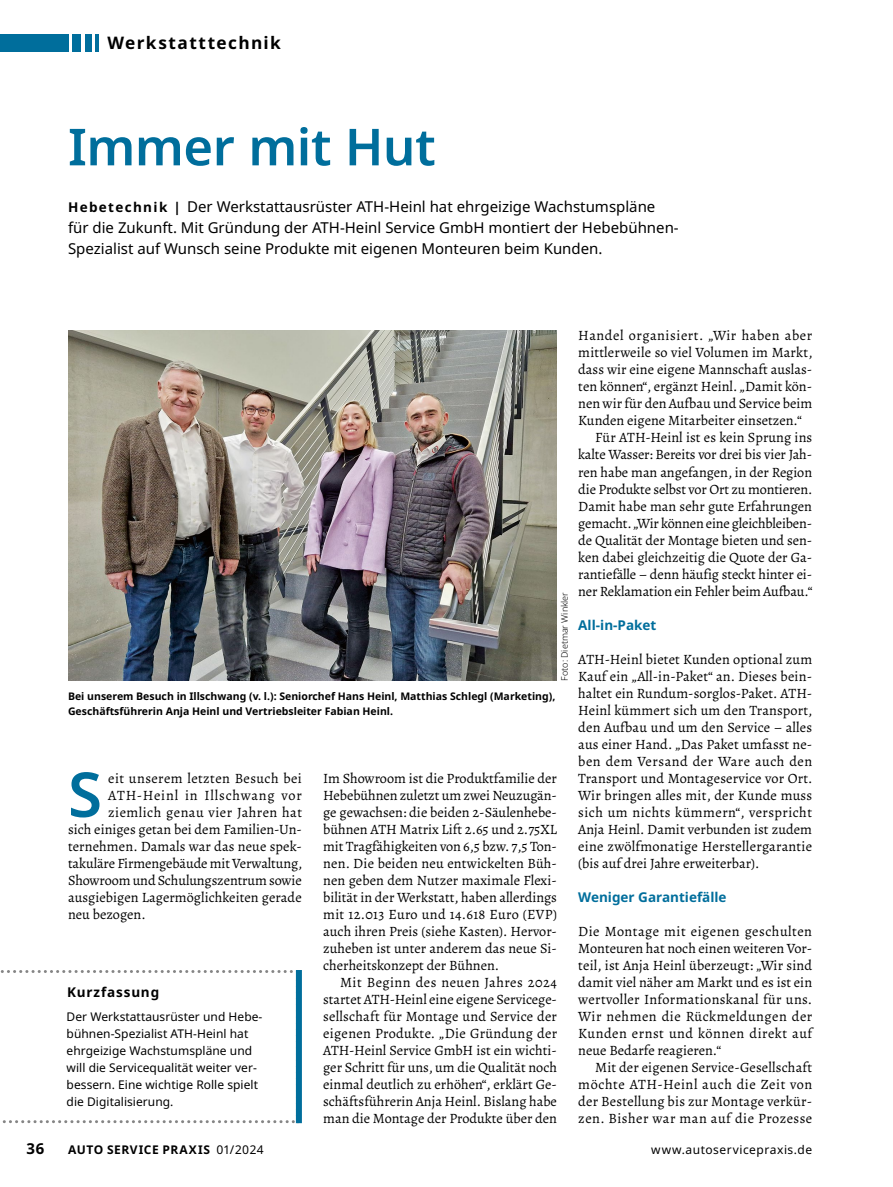
<style>
.page{position:relative;width:893px;height:1187px;background:#fff}
.page>*{position:absolute;margin:0;border:0;box-sizing:border-box;transform-origin:0 0}
.Para_GT_Initial_3Z{font:600 61.95px "Noto Sans";color:#006e9c}
.Title_34pt{font:600 51px "Noto Sans";letter-spacing:-.01em;color:#006e9c}
.t1{font:700 17.25px "Noto Sans";letter-spacing:.08em;color:#000}
.Trailer_Vorspann{font:15px/21px "Noto Sans";color:#000}
.t2{font:700 15px "Noto Sans";color:#000}
.Para_GT{font:14.25px/17px "Alegreya";color:#000;text-align:justify}
.Para_GT_Einzug{font:14.25px/17px "Alegreya";color:#000;text-align:justify}
.Para_GT_Initial_3Z-2{font:14.25px "Alegreya";letter-spacing:.005em;color:#000}
.Para_GT_Initial_3Z-3{font:14.25px "Alegreya";letter-spacing:.03em;color:#000}
.Para_GT_Initial_3Z-4{font:14.25px "Alegreya";letter-spacing:.06em;color:#000}
.SectionHeading_1_Zwiti{font:700 13.5px "Noto Sans";color:#006e9c}
.Box_Heading_Überschrift_Kurzfassung{font:700 13.5px "Noto Sans";letter-spacing:.06em;color:#000}
.Para_Box_Standard{font:12px/17px "Noto Sans";letter-spacing:.005em;color:#000}
.t3{font:700 12px "Noto Sans";letter-spacing:.05em;color:#000}
.Para_Box_Standard-2{font:12px "Noto Sans";letter-spacing:.04em;color:#000}
.Image_Caption_Biti_Schwarz{font:700 10.5px/15px "Noto Sans";color:#000}
.Image_Source_Bildquelle_links{font:300 9px "Noto Sans";color:#000}
.s1{font-weight:700;font-size:13.5px}
.s2{font-weight:400}
</style>
<div class="page">
<hr style="left:96px;top:34px;width:3px;height:17px;background:#006e9c">
<div style="left:72px;top:34px;width:9px;height:17px;background:#006e9c"></div>
<div style="left:85px;top:34px;width:6px;height:17px;background:#006e9c"></div>
<div style="left:0;top:34px;width:68px;height:17px;background:#006e9c"></div>
<svg style="left:0;top:970px;width:296px;height:153px"></svg>
<div style="left:296px;top:969px;width:6px;height:154px;background:#006e9c"></div>
<img style="left:68px;top:330px;width:489px;height:350px">
<p class="t1" style="left:107px;top:33px;width:175px">Werkstatttechnik</p>
<p class="Title_34pt" style="left:68px;top:118px;width:369px">Immer mit Hut</p>
<p class="Trailer_Vorspann" style="left:68px;top:197px;width:612px"><span class="s1">Hebetechnik |</span> Der Werkstattausrüster ATH-Heinl hat ehrgeizige Wachstumspläne für die Zukunft. Mit Gründung der ATH-Heinl Service GmbH montiert der Hebebühnen-<br>Spezialist auf Wunsch seine Produkte mit eigenen Monteuren beim Kunden.</p>
<p class="Image_Source_Bildquelle_links" style="left:559px;top:680px;width:90px;rotate:-90deg">Foto: Dietmar Winkler</p>
<p class="Image_Caption_Biti_Schwarz" style="left:68px;top:688px;width:489px">Bei unserem Besuch in Illschwang (v. l.): Seniorchef Hans Heinl, Matthias Schlegl (Marketing),<br>Geschäftsführerin Anja Heinl und Vertriebsleiter Fabian Heinl.</p>
<p class="Para_GT_Initial_3Z" style="left:68px;top:759px;width:36px">S</p>
<p class="Para_GT_Initial_3Z-3" style="left:108px;top:769px;width:195px">eit unserem letzten Besuch bei</p>
<p class="Para_GT_Initial_3Z-4" style="left:108px;top:786px;width:195px">ATH-Heinl in Illschwang vor</p>
<p class="Para_GT_Initial_3Z-3" style="left:108px;top:803px;width:195px">ziemlich genau vier Jahren hat</p>
<p class="Para_GT_Initial_3Z-2" style="left:68px;top:820px;width:235px">sich einiges getan bei dem Familien-Un-</p>
<p class="Para_GT_Initial_3Z-2" style="left:68px;top:837px;width:235px">ternehmen. Damals war das neue spek-</p>
<p class="Para_GT_Initial_3Z-2" style="left:68px;top:854px;width:236px">takuläre Firmengebäude mit Verwaltung,</p>
<p class="Para_GT_Initial_3Z-2" style="left:68px;top:871px;width:235px">Showroom und Schulungszentrum sowie</p>
<p class="Para_GT_Initial_3Z-2" style="left:68px;top:888px;width:235px">ausgiebigen Lagermöglichkeiten gerade</p>
<p class="Para_GT_Initial_3Z-2" style="left:68px;top:905px;width:79px">neu bezogen.</p>
<p class="Box_Heading_Überschrift_Kurzfassung" style="left:67px;top:984px;width:94px">Kurzfassung</p>
<p class="Para_Box_Standard" style="left:67px;top:1008px;width:197px">Der Werkstattausrüster und Hebe&shy;bühnen-Spezialist ATH-Heinl hat ehrgeizige Wachstumspläne und will die Servicequalität weiter ver&shy;bessern. Eine wichtige Rolle spielt die Digitalisierung.</p>
<p class="Para_GT" style="left:323px;top:769px;width:235px">Im Showroom ist die Produktfamilie der Hebebühnen zuletzt um zwei Neuzugän&shy;ge gewachsen: die beiden 2-Säulenhebe&shy;bühnen ATH Matrix Lift 2.65 und 2.75XL mit Tragfähigkeiten von 6,5 bzw. 7,5 Ton&shy;nen. Die beiden neu entwickelten Büh&shy;nen geben dem Nutzer maximale Flexi&shy;bilität in der Werkstatt, haben allerdings mit 12.013 Euro und 14.618 Euro (EVP) auch ihren Preis (siehe Kasten). Hervor&shy;zuheben ist unter anderem das neue Si&shy;cherheitskonzept der Bühnen.</p>
<p class="Para_GT_Einzug" style="left:323px;top:973px;width:236px;text-indent:17px">Mit Beginn des neuen Jahres 2024 startet ATH-Heinl eine eigene Servicege&shy;sellschaft für Montage und Service der eigenen Produkte. „Die Gründung der ATH-Heinl Service GmbH ist ein wichti&shy;ger Schritt für uns, um die Qualität noch einmal deutlich zu erhöhen“, erklärt Ge&shy;schäftsführerin Anja Heinl. Bislang habe man die Montage der Produkte über den</p>
<p class="Para_GT_Einzug" style="left:578px;top:327px;width:236px">Handel organisiert. „Wir haben aber mittlerweile so viel Volumen im Markt, dass wir eine eigene Mannschaft auslas&shy;ten können“, ergänzt Heinl. „Damit kön&shy;nen wir für den Aufbau und Service beim Kunden eigene Mitarbeiter einsetzen.“</p>
<p class="Para_GT_Einzug" style="left:578px;top:429px;width:236px;text-indent:17px">Für ATH-Heinl ist es kein Sprung ins kalte Wasser: Bereits vor drei bis vier Jah&shy;ren habe man angefangen, in der Region die Produkte selbst vor Ort zu montieren.<br>Damit habe man sehr gute Erfahrungen gemacht. „Wir können eine gleichbleiben&shy;de Qualität der Montage bieten und sen&shy;ken dabei gleichzeitig die Quote der Ga&shy;rantiefälle – denn häufig steckt hinter ei&shy;ner Reklamation ein Fehler beim Aufbau.“</p>
<p class="SectionHeading_1_Zwiti" style="left:578px;top:617px;width:80px">All-in-Paket</p>
<p class="Para_GT" style="left:578px;top:650px;width:236px">ATH-Heinl bietet Kunden optional zum Kauf ein „All-in-Paket“ an. Dieses bein&shy;haltet ein Rundum-sorglos-Paket. ATH-Heinl kümmert sich um den Transport, den Aufbau und um den Service – alles aus einer Hand. „Das Paket umfasst ne&shy;ben dem Versand der Ware auch den Transport und Montageservice vor Ort.<br>Wir bringen alles mit, der Kunde muss sich um nichts kümmern“, verspricht Anja Heinl. Damit verbunden ist zudem eine zwölfmonatige Herstellergarantie (bis auf drei Jahre erweiterbar).</p>
<p class="SectionHeading_1_Zwiti" style="left:578px;top:889px;width:150px">Weniger Garantiefälle</p>
<p class="Para_GT" style="left:578px;top:922px;width:236px">Die Montage mit eigenen geschulten Monteuren hat noch einen weiteren Vor&shy;teil, ist Anja Heinl überzeugt: „Wir sind damit viel näher am Markt und es ist ein wertvoller Informationskanal für uns.<br>Wir nehmen die Rückmeldungen der Kunden ernst und können direkt auf neue Bedarfe reagieren.“</p>
<p class="Para_GT_Einzug" style="left:578px;top:1058px;width:235px;text-indent:17px">Mit der eigenen Service-Gesellschaft möchte ATH-Heinl auch die Zeit von der Bestellung bis zur Montage verkür&shy;zen. Bisher war man auf die Prozesse</p>
<p class="t2" style="left:27px;top:1139px;width:19px">36</p>
<p class="t3" style="left:68px;top:1142px;width:197px">AUTO SERVICE PRAXIS <span class="s2">01/2024</span></p>
<p class="Para_Box_Standard-2" style="left:651px;top:1142px;width:162px">www.autoservicepraxis.de</p>
</div>
